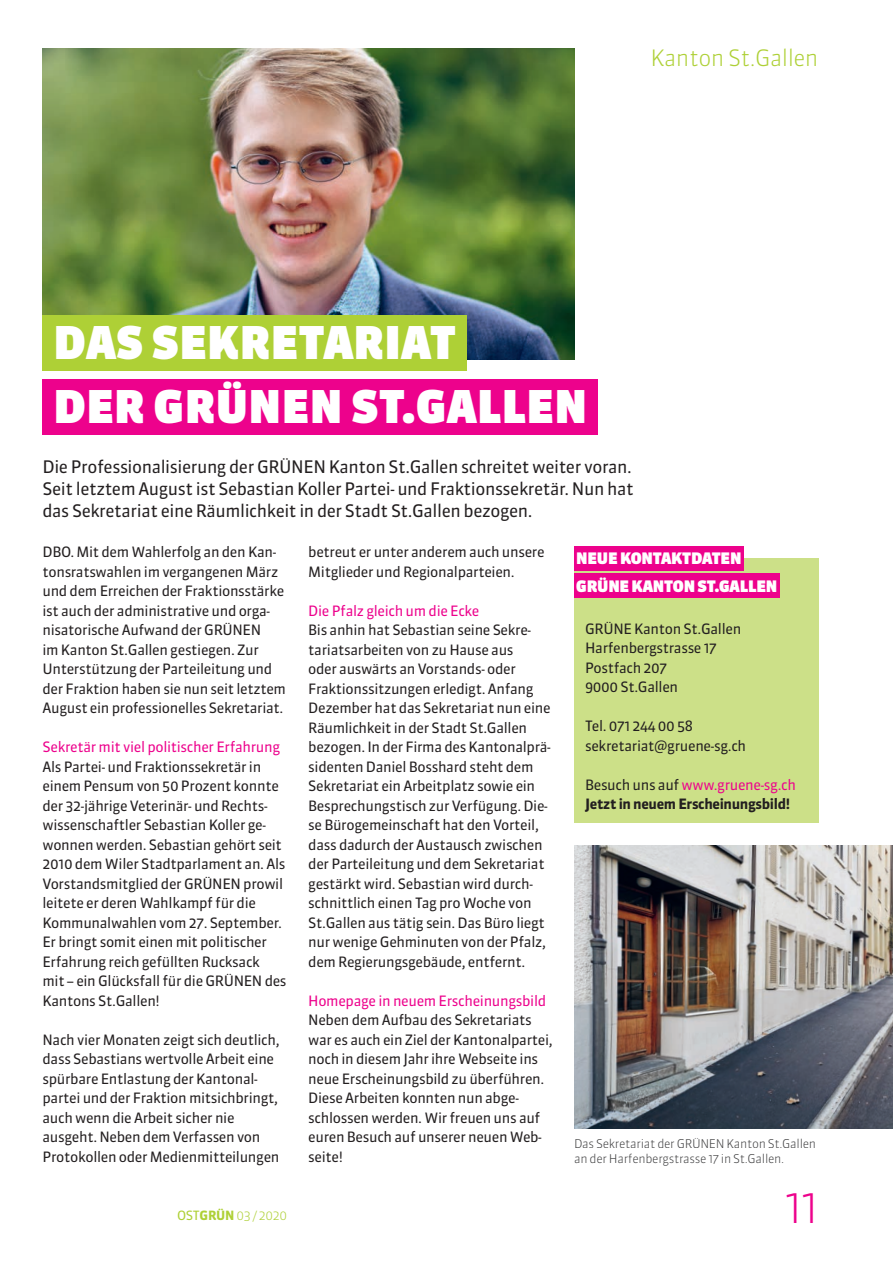
<style>
.page{position:relative;width:893px;height:1263px;background:#fff}
.page>*{position:absolute;margin:0;border:0;box-sizing:border-box;transform-origin:0 0}
.t1{font:900 45px "Sanuk OT";letter-spacing:.01em;color:#fff}
.t2{font:300 45px "Sanuk OT";color:#ed028c}
.t3{font:300 22.5px "Sanuk OT";letter-spacing:-.025em;color:#aed036}
.t4{font:17.25px/22.2px "Sanuk OT";letter-spacing:-.025em;color:#231f20}
.t5{font:900 15.75px/27.3px "Sanuk OT";letter-spacing:-.015em;color:#fff}
.t6{font:14.25px/19.5px "Sanuk OT";letter-spacing:-.025em;color:#231f20}
.t7{font:14.25px "Sanuk OT";letter-spacing:-.025em;color:#ed028c}
.t8{font:700 14.25px/19.5px "Sanuk OT";letter-spacing:-.025em;color:#231f20}
.t9{font:300 12.75px "Sanuk OT";letter-spacing:-.025em;color:#aed036}
.t10{font:300 12px/15px "Sanuk OT";letter-spacing:-.025em;color:#3f3f40}
.s1{font-weight:400}
.s2{font-weight:400;color:#ed028c}
.s3{font-weight:700}
</style>
<div class="page">
<img style="left:43px;top:49px;width:531px;height:310px">
<div style="left:43px;top:379px;width:555px;height:55px;background:#ed028c"></div>
<div style="left:43px;top:315px;width:424px;height:56px;background:#aed036"></div>
<img style="left:574px;top:845px;width:319px;height:284px">
<div style="left:574px;top:558px;width:245px;height:265px;background:#cce088"></div>
<div style="left:574px;top:546px;width:170px;height:24px;background:#ed028c"></div>
<div style="left:574px;top:574px;width:205px;height:24px;background:#ed028c"></div>
<h2 class="t3" style="left:650px;top:44px;width:170px">Kanton St.Gallen</h2>
<h1 class="t1" style="left:54px;top:315px;width:404px">DAS SEKRETARIAT</h1>
<h1 class="t1" style="left:54px;top:378px;width:535px">DER GRÜNEN ST.GALLEN</h1>
<p class="t4" style="left:43px;top:455px;width:593px">Die Professionalisierung der GRÜNEN Kanton St.Gallen schreitet weiter voran.<br>Seit letztem August ist Sebastian Koller Partei- und Fraktionssekretär. Nun hat das Sekretariat eine Räumlichkeit in der Stadt St.Gallen bezogen.</p>
<p class="t5" style="left:576px;top:545px;width:202px">NEUE KONTAKTDATEN<br>GRÜNE KANTON ST.GALLEN</p>
<p class="t6" style="left:43px;top:542px;width:245px">DBO. Mit dem Wahlerfolg an den Kan&shy;tonsratswahlen im vergangenen März und dem Erreichen der Fraktionsstärke ist auch der administrative und orga&shy;nisatorische Aufwand der GRÜNEN<br>im Kanton St.Gallen gestiegen. Zur Unterstützung der Parteileitung und der Fraktion haben sie nun seit letztem August ein professionelles Sekretariat.</p>
<p class="t7" style="left:43px;top:738px;width:239px">Sekretär mit viel politischer Erfahrung</p>
<p class="t6" style="left:43px;top:757px;width:246px">Als Partei- und Fraktionssekretär in einem Pensum von 50 Prozent konnte der 32-jährige Veterinär- und Rechts&shy;wissenschaftler Sebastian Koller ge&shy;wonnen werden. Sebastian gehört seit 2010 dem Wiler Stadtparlament an. Als Vorstandsmitglied der GRÜNEN prowil leitete er deren Wahlkampf für die Kommunalwahlen vom 27. September.<br>Er bringt somit einen mit politischer Erfahrung reich gefüllten Rucksack<br>mit – ein Glücksfall für die GRÜNEN des Kantons St.Gallen!</p>
<p class="t6" style="left:43px;top:1030px;width:239px">Nach vier Monaten zeigt sich deutlich, dass Sebastians wertvolle Arbeit eine spürbare Entlastung der Kantonal&shy;partei und der Fraktion mitsichbringt, auch wenn die Arbeit sicher nie ausgeht. Neben dem Verfassen von Protokollen oder Medienmitteilungen</p>
<p class="t6" style="left:308px;top:542px;width:238px">betreut er unter anderem auch unsere<br>Mitglieder und Regionalparteien.</p>
<p class="t7" style="left:308px;top:602px;width:173px">Die Pfalz gleich um die Ecke</p>
<p class="t6" style="left:308px;top:620px;width:244px">Bis anhin hat Sebastian seine Sekre&shy;tariatsarbeiten von zu Hause aus<br>oder auswärts an Vorstands- oder Fraktionssitzungen erledigt. Anfang Dezember hat das Sekretariat nun eine Räumlichkeit in der Stadt St.Gallen bezogen. In der Firma des Kantonalprä&shy;sidenten Daniel Bosshard steht dem Sekretariat ein Arbeitplatz sowie ein Besprechungstisch zur Verfügung. Die&shy;se Bürogemeinschaft hat den Vorteil, dass dadurch der Austausch zwischen der Parteileitung und dem Sekretariat gestärkt wird. Sebastian wird durch&shy;schnittlich einen Tag pro Woche von St.Gallen aus tätig sein. Das Büro liegt nur wenige Gehminuten von der Pfalz, dem Regierungsgebäude, entfernt.</p>
<p class="t7" style="left:308px;top:992px;width:239px">Homepage in neuem Erscheinungsbild</p>
<p class="t6" style="left:308px;top:1010px;width:246px">Neben dem Aufbau des Sekretariats war es auch ein Ziel der Kantonalpartei, noch in diesem Jahr ihre Webseite ins neue Erscheinungsbild zu überführen.<br>Diese Arbeiten konnten nun abge&shy;schlossen werden. Wir freuen uns auf euren Besuch auf unserer neuen Web&shy;seite!</p>
<p class="t6" style="left:585px;top:619px;width:158px">GRÜNE Kanton St.Gallen<br>Harfenbergstrasse 17<br>Postfach 207<br>9000 St.Gallen</p>
<p class="t6" style="left:585px;top:717px;width:163px">Tel. 071 244 00 58 sekretariat@gruene-sg.ch</p>
<p class="t8" style="left:585px;top:775px;width:212px"><span class="s1">Besuch uns auf</span> <span class="s2">www.gruene-sg.ch<br></span>Jetzt in neuem Erscheinungsbild!</p>
<p class="t10" style="left:574px;top:1136px;width:244px">Das Sekretariat der GRÜNEN Kanton St.Gallen an der Harfenbergstrasse 17 in St.Gallen.</p>
<p class="t9" style="left:177px;top:1207px;width:112px"><span class="s1">OST</span><span class="s3">GRÜN</span> 03 / 2020</p>
<h1 class="t2" style="left:785px;top:1179px;width:35px">11</h1>
</div>
